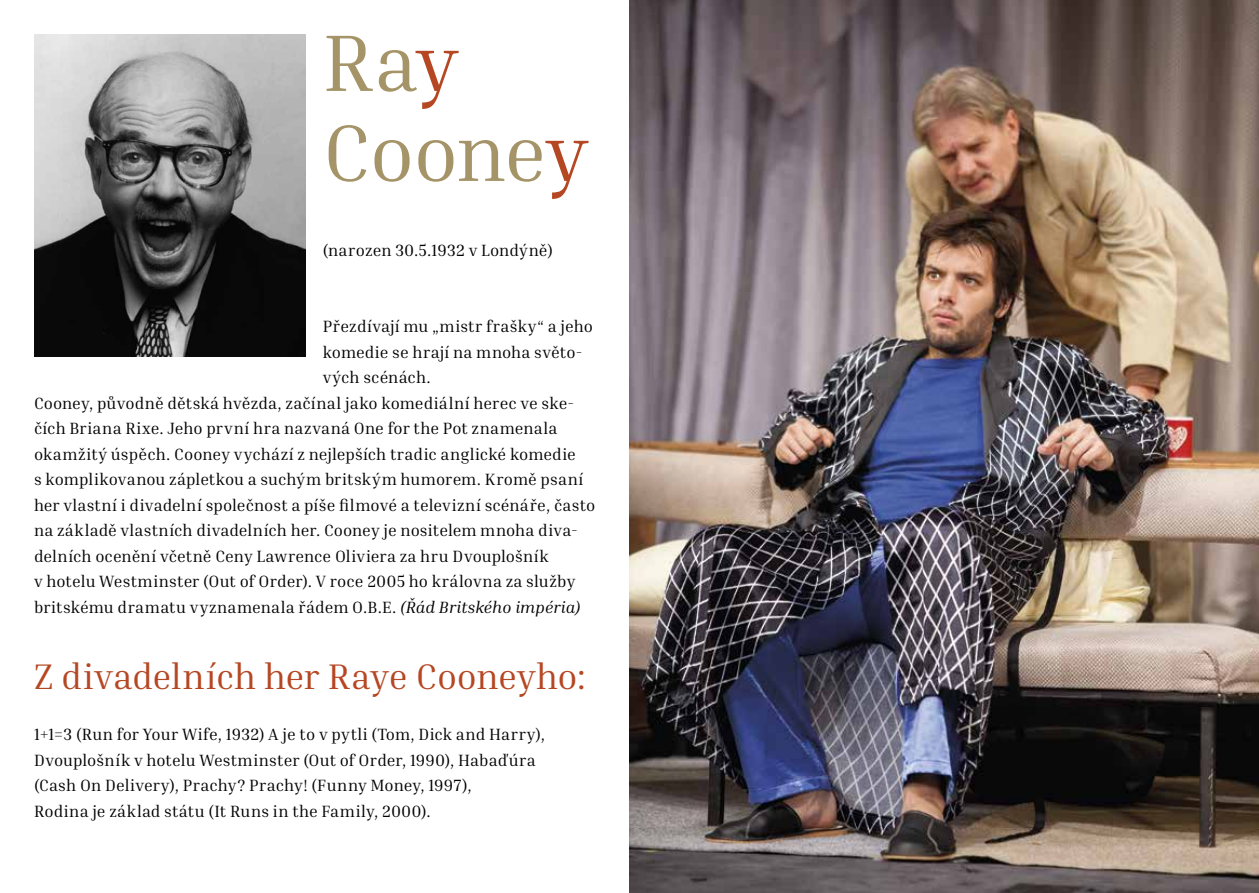
<style>
.page{position:relative;width:1259px;height:893px;background:#fff}
.page>*{position:absolute;margin:0;border:0;box-sizing:border-box;transform-origin:0 0}
.t1{font:81px/90px "Inria Serif";letter-spacing:-.015em;color:#a59468}
.t2{font:36px "Inria Serif";letter-spacing:-.005em;color:#b54723}
.t3{font:16.5px/25.5px "Inria Serif";letter-spacing:.005em;color:#000}
.s1{color:#b54723}
.s2{font-style:italic}
</style>
<div class="page">
<img style="left:34px;top:34px;width:272px;height:323px">
<img style="left:629px;top:0;width:630px;height:893px">
<h1 class="t1" style="left:323px;top:16px;width:267px">Ra<span class="s1">y<br></span>Coone<span class="s1">y</span></h1>
<p class="t3" style="left:323px;top:237px;width:232px">(narozen 30.5.1932 v Londýně)</p>
<p class="t3" style="left:323px;top:314px;width:272px">Přezdívají mu „mistr frašky“ a jeho</p>
<p class="t3" style="left:323px;top:339px;width:261px">komedie se hrají na mnoha světo-</p>
<p class="t3" style="left:323px;top:365px;width:110px">vých scénách.</p>
<p class="t3" style="left:34px;top:390px;width:542px">Cooney, původně dětská hvězda, začínal jako komediální herec ve ske-</p>
<p class="t3" style="left:34px;top:416px;width:525px">čích Briana Rixe. Jeho první hra nazvaná One for the Pot znamenala</p>
<p class="t3" style="left:34px;top:441px;width:543px">okamžitý úspěch. Cooney vychází z nejlepších tradic anglické komedie</p>
<p class="t3" style="left:34px;top:467px;width:551px">s komplikovanou zápletkou a suchým britským humorem. Kromě psaní</p>
<p class="t3" style="left:34px;top:492px;width:563px">her vlastní i divadelní společnost a píše filmové a televizní scénáře, často</p>
<p class="t3" style="left:34px;top:518px;width:545px">na základě vlastních divadelních her. Cooney je nositelem mnoha diva-</p>
<p class="t3" style="left:34px;top:543px;width:516px">delních ocenění včetně Ceny Lawrence Oliviera za hru Dvouplošník</p>
<p class="t3" style="left:34px;top:569px;width:543px">v hotelu Westminster (Out of Order). V roce 2005 ho královna za služby</p>
<p class="t3" style="left:34px;top:594px;width:548px">britskému dramatu vyznamenala řádem O.B.E. <span class="s2">(Řád Britského impéria)</span></p>
<h2 class="t2" style="left:34px;top:654px;width:553px">Z divadelních her Raye Cooneyho:</h2>
<p class="t3" style="left:34px;top:722px;width:512px">1+1=3 (Run for Your Wife, 1932) A je to v pytli (Tom, Dick and Harry), Dvouplošník v hotelu Westminster (Out of Order, 1990), Habaďúra (Cash On Delivery), Prachy? Prachy! (Funny Money, 1997),<br>Rodina je základ státu (It Runs in the Family, 2000).</p>
</div>
